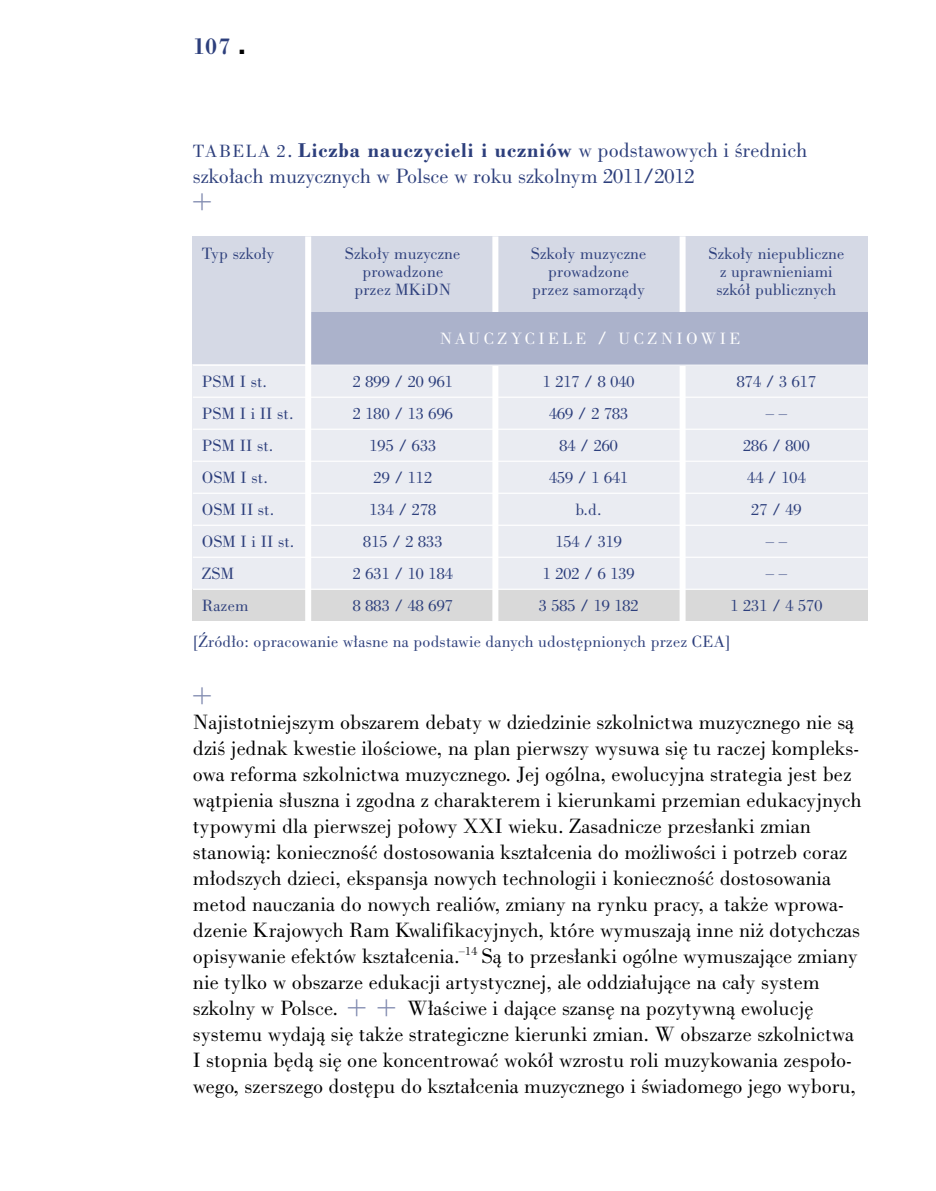
<style>
.page{position:relative;width:936px;height:1191px;background:#fff}
.page>*{position:absolute;margin:0;border:0;box-sizing:border-box;transform-origin:0 0}
.t1{font:44px "Bodoni Ant SCTCE Ligh";color:#828cb1}
.t2{font:600 24px "Bodoni Ant TCE";color:#2d3f7c}
.t3{font:21px/26px "Bodoni Book PL";color:#000}
.t4{font:21px "Bodoni Bold PL";letter-spacing:.05em;color:#2d3f7c}
.t5{font:21px "Bodoni Book PL";color:#2d3f7c}
.t6{font:16.6px/32px "Bodoni Book PL";letter-spacing:.01em;color:#2d3f7c;text-align:center}
.t7{font:16.6px "Bodoni Book PL";letter-spacing:.205em;color:#fff}
.s1{font-family:"DIN Pl";font-weight:900;color:#000}
.s2{font-family:"Bodoni Book PL";font-size:18px}
.s3{font-family:"Bodoni Book PL"}
.s4{font-size:18px}
.s5{font-family:"Bodoni Ant SCTCE Ligh";font-size:44px;color:#828cb1}
</style>
<div class="page">
<div style="left:193px;top:236px;width:674px;height:385px;background:#d5d9e5"></div>
<div style="left:193px;top:589px;width:674px;height:32px;background:#d9d9d9"></div>
<div style="left:193px;top:365px;width:674px;height:224px;background:#eaecf2"></div>
<hr style="left:193px;top:396px;width:674px;height:2px;background:#fff">
<hr style="left:193px;top:428px;width:674px;height:2px;background:#fff">
<hr style="left:193px;top:460px;width:674px;height:2px;background:#fff">
<hr style="left:193px;top:492px;width:674px;height:2px;background:#fff">
<hr style="left:193px;top:524px;width:674px;height:2px;background:#fff">
<hr style="left:193px;top:556px;width:674px;height:2px;background:#fff">
<hr style="left:193px;top:588px;width:674px;height:2px;background:#fff">
<div style="left:679px;top:236px;width:6px;height:391px;background:#fff"></div>
<div style="left:492px;top:236px;width:6px;height:391px;background:#fff"></div>
<div style="left:310px;top:312px;width:557px;height:54px;background:#abb2cb"></div>
<div style="left:305px;top:236px;width:6px;height:394px;background:#fff"></div>
<hr style="left:193px;top:364px;width:674px;height:2px;background:#fff">
<p class="t2" style="left:193px;top:37px;width:54px">107 <span class="s1">.</span></p>
<p class="t4" style="left:193px;top:141px;width:616px"><span class="s2">TABELA 2</span><span class="s3">.</span> Liczba nauczycieli i uczniów <span class="s3">w podstawowych i Êrednich</span></p>
<p class="t5" style="left:193px;top:167px;width:503px">szko∏ach muzycznych w Polsce w roku szkolnym 2011/2012</p>
<h1 class="t1" style="left:191px;top:175px;width:24px">+</h1>
<p class="t6" style="left:202px;top:239px;width:74px">Typ szko∏y</p>
<p class="t6" style="left:202px;top:367px;width:94px;text-align:left">PSM I st.<br>PSM I i II st.<br>PSM II st.<br>OSM I st.<br>OSM II st.<br>OSM I i II st.<br>ZSM<br>Razem</p>
<p class="t6" style="left:345px;top:246px;width:116px;line-height:18px">Szko∏y muzyczne prowadzone przez MKiDN</p>
<p class="t6" style="left:531px;top:246px;width:116px;line-height:18px">Szko∏y muzyczne prowadzone przez samorzàdy</p>
<p class="t6" style="left:708px;top:246px;width:137px;line-height:18px">Szko∏y niepubliczne z uprawnieniami szkó∏ publicznych</p>
<p class="t7" style="left:440px;top:332px;width:302px">NAUCZYCIELE <span class="s4">/</span> UCZNIOWIE</p>
<p class="t6" style="left:353px;top:367px;width:101px">2 899 / 20 961<br>2 180 / 13 696<br>195 / 633<br>29 / 112<br>134 / 278<br>815 / 2 833<br>2 631 / 10 184<br>8 883 / 48 697</p>
<p class="t6" style="left:538px;top:367px;width:101px">1 217 / 8 040<br>469 / 2 783<br>84 / 260<br>459 / 1 641 b.d.<br>154 / 319<br>1 202 / 6 139<br>3 585 / 19 182</p>
<p class="t6" style="left:736px;top:367px;width:81px">874 / 3 617</p>
<p class="t6" style="left:743px;top:399px;width:68px">– –<br>286 / 800<br>44 / 104<br>27 / 49</p>
<p class="t6" style="left:765px;top:527px;width:23px">– –</p>
<p class="t6" style="left:730px;top:559px;width:93px">– –<br>1 231 / 4 570</p>
<p class="t6" style="left:193px;top:627px;width:539px">[èród∏o: opracowanie w∏asne na podstawie danych udost´pnionych przez CEA]</p>
<p class="t3" style="left:191px;top:711px;width:672px"><sup>+</sup>Najistotniejszym obszarem debaty w dziedzinie szkolnictwa muzycznego nie sà dziÊ jednak kwestie iloÊciowe, na plan pierwszy wysuwa si´ tu raczej kompleks&shy;owa reforma szkolnictwa muzycznego. Jej ogólna, ewolucyjna strategia jest bez wàtpienia s∏uszna i zgodna z charakterem i kierunkami przemian edukacyjnych typowymi dla pierwszej po∏owy XXI wieku. Zasadnicze przes∏anki zmian stanowià: koniecznoÊç dostosowania kszta∏cenia do mo˝liwoÊci i potrzeb coraz m∏odszych dzieci, ekspansja nowych technologii i koniecznoÊç dostosowania metod nauczania do nowych realiów, zmiany na rynku pracy, a tak˝e wprowa&shy;dzenie Krajowych Ram Kwalifikacyjnych, które wymuszajà inne ni˝ dotychczas opisywanie efektów kszta∏cenia.<sup>–14</sup> Sà to przes∏anki ogólne wymuszajàce zmiany nie tylko w obszarze edukacji artystycznej, ale oddzia∏ujàce na ca∏y system szkolny w Polsce. <span class="s5">+ +</span> W∏aÊciwe i dajàce szans´ na pozytywnà ewolucj´ systemu wydajà si´ tak˝e strategiczne kierunki zmian. W obszarze szkolnictwa I stopnia b´dà si´ one koncentrowaç wokó∏ wzrostu roli muzykowania zespo∏o&shy;wego, szerszego dost´pu do kszta∏cenia muzycznego i Êwiadomego jego wyboru,</p>
</div>
